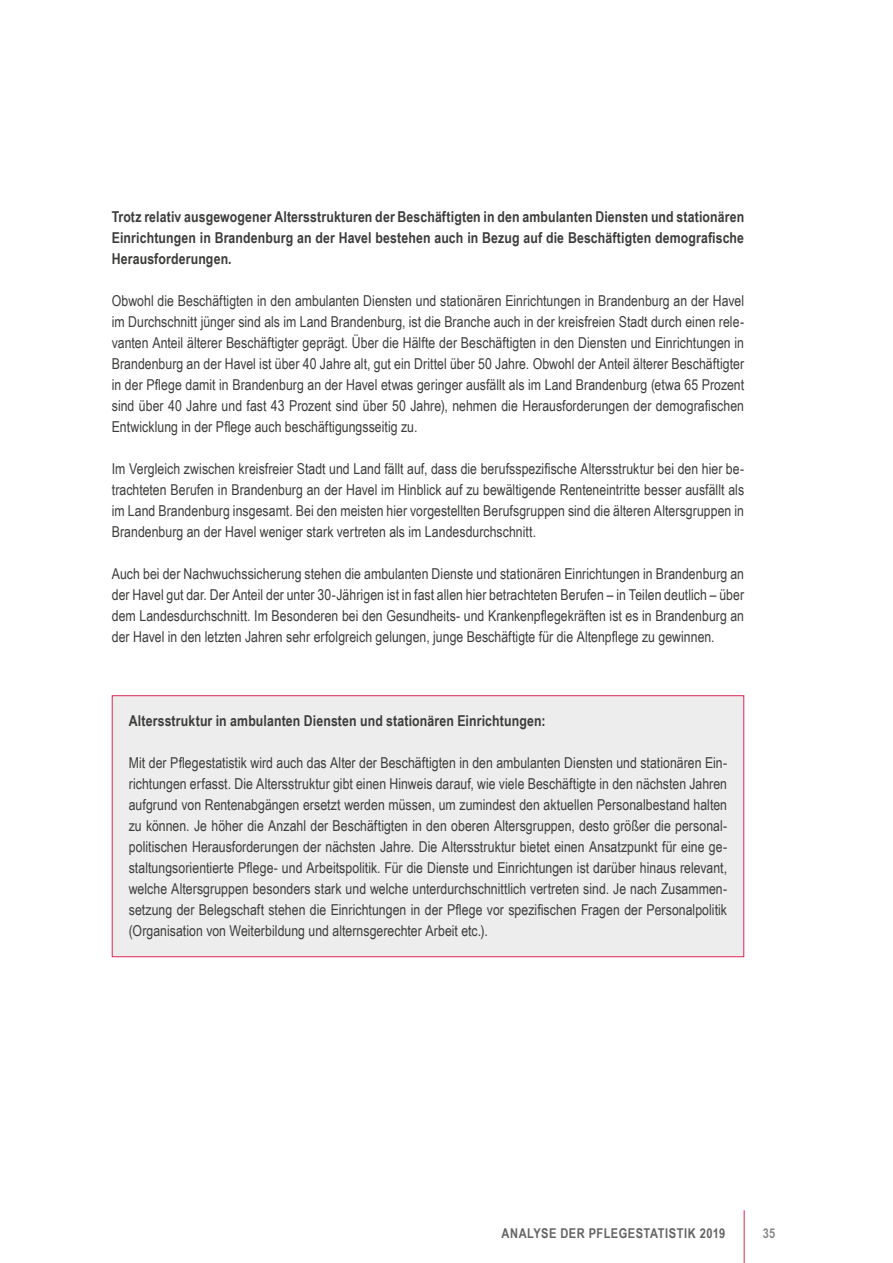
<style>
.page{position:relative;width:893px;height:1263px;background:#fff}
.page>*{position:absolute;margin:0;border:0;box-sizing:border-box;transform-origin:0 0}
.em{font:15px/21px "Arial Narrow";color:#3c3c3b;text-align:justify}
.em-2{font:700 15px/21px "Arial Narrow";letter-spacing:.01em;color:#3c3c3b;text-align:justify}
.t1{font:700 13.5px "Arial Narrow";letter-spacing:.035em;color:#646363}
.t2{font:700 13.5px "Arial Narrow";color:#878787}
</style>
<div class="page">
<hr style="left:744px;top:1210px;width:1px;height:53px;background:#df2455">
<div style="left:112px;top:695px;width:632px;height:262px;background:#ededed;border:1px solid #df2455"></div>
<p class="em-2" style="left:112px;top:205px;width:634px">Trotz relativ ausgewogener Altersstrukturen der Beschäftigten in den ambulanten Diensten und stationären Einrichtungen in Brandenburg an der Havel bestehen auch in Bezug auf die Beschäftigten demografische Herausforderungen.</p>
<p class="em" style="left:112px;top:290px;width:634px">Obwohl die Beschäftigten in den ambulanten Diensten und stationären Einrichtungen in Brandenburg an der Havel im Durchschnitt jünger sind als im Land Brandenburg, ist die Branche auch in der kreisfreien Stadt durch einen rele&shy;vanten Anteil älterer Beschäftigter geprägt. Über die Hälfte der Beschäftigten in den Diensten und Einrichtungen in Brandenburg an der Havel ist über 40 Jahre alt, gut ein Drittel über 50 Jahre. Obwohl der Anteil älterer Beschäftigter in der Pflege damit in Brandenburg an der Havel etwas geringer ausfällt als im Land Brandenburg (etwa 65 Prozent sind über 40 Jahre und fast 43 Prozent sind über 50 Jahre), nehmen die Herausforderungen der demografischen Entwicklung in der Pflege auch beschäftigungsseitig zu.</p>
<p class="em" style="left:112px;top:458px;width:634px">Im Vergleich zwischen kreisfreier Stadt und Land fällt auf, dass die berufsspezifische Altersstruktur bei den hier be&shy;trachteten Berufen in Brandenburg an der Havel im Hinblick auf zu bewältigende Renteneintritte besser ausfällt als im Land Brandenburg insgesamt. Bei den meisten hier vorgestellten Berufsgruppen sind die älteren Altersgruppen in Brandenburg an der Havel weniger stark vertreten als im Landesdurchschnitt.</p>
<p class="em" style="left:112px;top:563px;width:634px">Auch bei der Nachwuchssicherung stehen die ambulanten Dienste und stationären Einrichtungen in Brandenburg an der Havel gut dar. Der Anteil der unter 30-Jährigen ist in fast allen hier betrachteten Berufen – in Teilen deutlich – über dem Landesdurchschnitt. Im Besonderen bei den Gesundheits- und Krankenpflegekräften ist es in Brandenburg an der Havel in den letzten Jahren sehr erfolgreich gelungen, junge Beschäftigte für die Altenpflege zu gewinnen.</p>
<p class="em-2" style="left:129px;top:709px;width:418px">Altersstruktur in ambulanten Diensten und stationären Einrichtungen:</p>
<p class="em" style="left:129px;top:752px;width:600px">Mit der Pflegestatistik wird auch das Alter der Beschäftigten in den ambulanten Diensten und stationären Ein&shy;richtungen erfasst. Die Altersstruktur gibt einen Hinweis darauf, wie viele Beschäftigte in den nächsten Jahren aufgrund von Rentenabgängen ersetzt werden müssen, um zumindest den aktuellen Personalbestand halten zu können. Je höher die Anzahl der Beschäftigten in den oberen Altersgruppen, desto größer die personal&shy;politischen Herausforderungen der nächsten Jahre. Die Altersstruktur bietet einen Ansatzpunkt für eine ge&shy;staltungsorientierte Pflege- und Arbeitspolitik. Für die Dienste und Einrichtungen ist darüber hinaus relevant, welche Altersgruppen besonders stark und welche unterdurchschnittlich vertreten sind. Je nach Zusammen&shy;setzung der Belegschaft stehen die Einrichtungen in der Pflege vor spezifischen Fragen der Personalpolitik (Organisation von Weiterbildung und alternsgerechter Arbeit etc.).</p>
<p class="t1" style="left:501px;top:1223px;width:225px">ANALYSE DER PFLEGESTATISTIK 2019</p>
<p class="t2" style="left:763px;top:1223px;width:14px">35</p>
</div>
